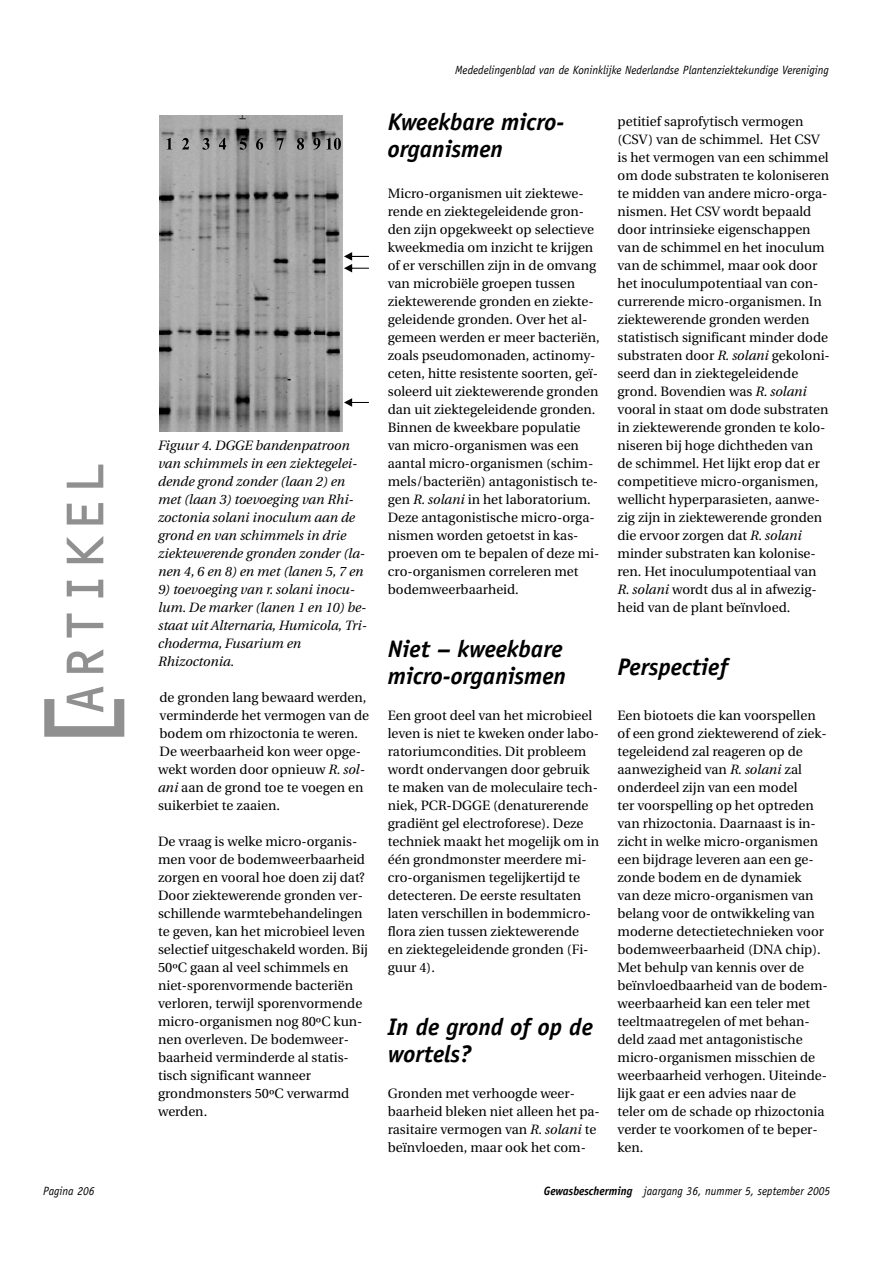
<style>
.page{position:relative;width:893px;height:1262px;background:#fff}
.page>*{position:absolute;margin:0;border:0;box-sizing:border-box;transform-origin:0 0}
.t1{font:108px "OCR C Regular";color:#909090;scale:.95 1}
.t2{font:54px "OCR C Regular";color:#909090;scale:.95 1}
.t3{font:italic 700 24px/27px "Officina Sans";color:#000}
.t4{font:13.5px/18px "Utopia";color:#000}
.t5{font:italic 13.5px/18px "Utopia";color:#000}
.t6{font:italic 12px "Officina Sans";color:#000;scale:.95 1}
.s1{font-style:italic}
.s2{font-weight:700}
</style>
<div class="page">
<img style="left:159px;top:115px;width:184px;height:317px">
<svg style="left:344px;top:252px;width:24px;height:20px"></svg>
<svg style="left:166px;top:138px;width:6px;height:11px"></svg>
<svg style="left:182px;top:138px;width:7px;height:11px"></svg>
<svg style="left:202px;top:138px;width:7px;height:12px"></svg>
<svg style="left:219px;top:138px;width:7px;height:11px"></svg>
<svg style="left:239px;top:138px;width:8px;height:12px"></svg>
<svg style="left:256px;top:138px;width:7px;height:12px"></svg>
<svg style="left:276px;top:138px;width:8px;height:12px"></svg>
<svg style="left:297px;top:138px;width:7px;height:12px"></svg>
<svg style="left:313px;top:138px;width:7px;height:12px"></svg>
<svg style="left:326px;top:138px;width:15px;height:12px"></svg>
<svg style="left:344px;top:398px;width:24px;height:9px"></svg>
<h2 class="t2" style="left:66px;top:718px;width:274px;rotate:-90deg">ARTIKEL</h2>
<h1 class="t1" style="left:51px;top:754px;width:79px;rotate:-90deg">[</h1>
<p class="t5" style="left:158px;top:438px;width:209px">Figuur 4. DGGE bandenpatroon van schimmels in een ziektegelei&shy;dende grond zonder (laan 2) en met (laan 3) toevoeging van Rhi&shy;zoctonia solani inoculum aan de grond en van schimmels in drie ziektewerende gronden zonder (la&shy;nen 4, 6 en 8) en met (lanen 5, 7 en</p>
<p class="t5" style="left:158px;top:582px;width:210px">9) toevoeging van r. solani inocu&shy;lum. De marker (lanen 1 en 10) be&shy;staat uit Alternaria, Humicola, Tri&shy;choderma, Fusarium en<br>Rhizoctonia.</p>
<p class="t4" style="left:158px;top:690px;width:212px">de gronden lang bewaard werden, verminderde het vermogen van de bodem om rhizoctonia te weren.<br>De weerbaarheid kon weer opge&shy;wekt worden door opnieuw <span class="s1">R. sol&shy;ani</span> aan de grond toe te voegen en suikerbiet te zaaien.</p>
<p class="t4" style="left:158px;top:834px;width:211px">De vraag is welke micro-organis&shy;men voor de bodemweerbaarheid zorgen en vooral hoe doen zij dat?<br>Door ziektewerende gronden ver&shy;schillende warmtebehandelingen te geven, kan het microbieel leven selectief uitgeschakeld worden. Bij<br>50ºC gaan al veel schimmels en niet-sporenvormende bacteriën verloren, terwijl sporenvormende micro-organismen nog 80ºC kun&shy;nen overleven. De bodemweer&shy;baarheid verminderde al statis&shy;tisch significant wanneer grondmonsters 50ºC verwarmd werden.</p>
<p class="t6" style="left:455px;top:65px;width:394px">Mededelingenblad van de Koninklijke Nederlandse Plantenziektekundige Vereniging</p>
<h3 class="t3" style="left:388px;top:110px;width:178px">Kweekbare micro&shy;organismen</h3>
<p class="t4" style="left:388px;top:186px;width:213px">Micro-organismen uit ziektewe&shy;rende en ziektegeleidende gron&shy;den zijn opgekweekt op selectieve kweekmedia om inzicht te krijgen of er verschillen zijn in de omvang van microbiële groepen tussen ziektewerende gronden en ziekte&shy;geleidende gronden. Over het al&shy;gemeen werden er meer bacteriën, zoals pseudomonaden, actinomy&shy;ceten, hitte resistente soorten, geï&shy;soleerd uit ziektewerende gronden dan uit ziektegeleidende gronden.<br>Binnen de kweekbare populatie van micro-organismen was een aantal micro-organismen (schim&shy;mels/bacteriën) antagonistisch te&shy;gen <span class="s1">R. solani</span> in het laboratorium.<br>Deze antagonistische micro-orga&shy;nismen worden getoetst in kas&shy;proeven om te bepalen of deze mi&shy;cro-organismen correleren met bodemweerbaarheid.</p>
<h3 class="t3" style="left:388px;top:637px;width:180px">Niet – kweekbare micro-organismen</h3>
<p class="t4" style="left:388px;top:708px;width:213px">Een groot deel van het microbieel leven is niet te kweken onder labo&shy;ratoriumcondities. Dit probleem wordt ondervangen door gebruik te maken van de moleculaire tech&shy;niek, PCR-DGGE (denaturerende gradiënt gel electroforese). Deze techniek maakt het mogelijk om in één grondmonster meerdere mi&shy;cro-organismen tegelijkertijd te detecteren. De eerste resultaten laten verschillen in bodemmicro&shy;flora zien tussen ziektewerende<br>en ziektegeleidende gronden (Fi&shy;guur 4).</p>
<h3 class="t3" style="left:388px;top:1015px;width:206px">In de grond of op de wortels?</h3>
<p class="t4" style="left:388px;top:1086px;width:213px">Gronden met verhoogde weer&shy;baarheid bleken niet alleen het pa&shy;rasitaire vermogen van <span class="s1">R. solani</span> te beïnvloeden, maar ook het com-</p>
<p class="t4" style="left:617px;top:114px;width:214px">petitief saprofytisch vermogen (CSV) van de schimmel. Het CSV is het vermogen van een schimmel om dode substraten te koloniseren te midden van andere micro-orga&shy;nismen. Het CSV wordt bepaald door intrinsieke eigenschappen van de schimmel en het inoculum van de schimmel, maar ook door het inoculumpotentiaal van con&shy;currerende micro-organismen. In ziektewerende gronden werden statistisch significant minder dode substraten door <span class="s1">R. solani</span> gekoloni&shy;seerd dan in ziektegeleidende grond. Bovendien was <span class="s1">R. solani </span>vooral in staat om dode substraten in ziektewerende gronden te kolo&shy;niseren bij hoge dichtheden van de schimmel. Het lijkt erop dat er competitieve micro-organismen, wellicht hyperparasieten, aanwe&shy;zig zijn in ziektewerende gronden die ervoor zorgen dat <span class="s1">R. solani </span>minder substraten kan kolonise&shy;ren. Het inoculumpotentiaal van<br><span class="s1">R. solani</span> wordt dus al in afwezig&shy;heid van de plant beïnvloed.</p>
<h3 class="t3" style="left:617px;top:655px;width:112px">Perspectief</h3>
<p class="t4" style="left:617px;top:708px;width:212px">Een biotoets die kan voorspellen of een grond ziektewerend of ziek&shy;tegeleidend zal reageren op de aanwezigheid van <span class="s1">R. solani</span> zal onderdeel zijn van een model<br>ter voorspelling op het optreden van rhizoctonia. Daarnaast is in&shy;zicht in welke micro-organismen een bijdrage leveren aan een ge&shy;zonde bodem en de dynamiek<br>van deze micro-organismen van belang voor de ontwikkeling van moderne detectietechnieken voor bodemweerbaarheid (DNA chip).<br>Met behulp van kennis over de beïnvloedbaarheid van de bodem&shy;weerbaarheid kan een teler met teeltmaatregelen of met behan&shy;deld zaad met antagonistische micro-organismen misschien de weerbaarheid verhogen. Uiteinde&shy;lijk gaat er een advies naar de<br>teler om de schade op rhizoctonia verder te voorkomen of te beper&shy;ken.</p>
<p class="t6" style="left:43px;top:1186px;width:55px">Pagina 206</p>
<p class="t6" style="left:544px;top:1186px;width:303px"><span class="s2">Gewasbescherming</span> jaargang 36, nummer 5, september 2005</p>
</div>
